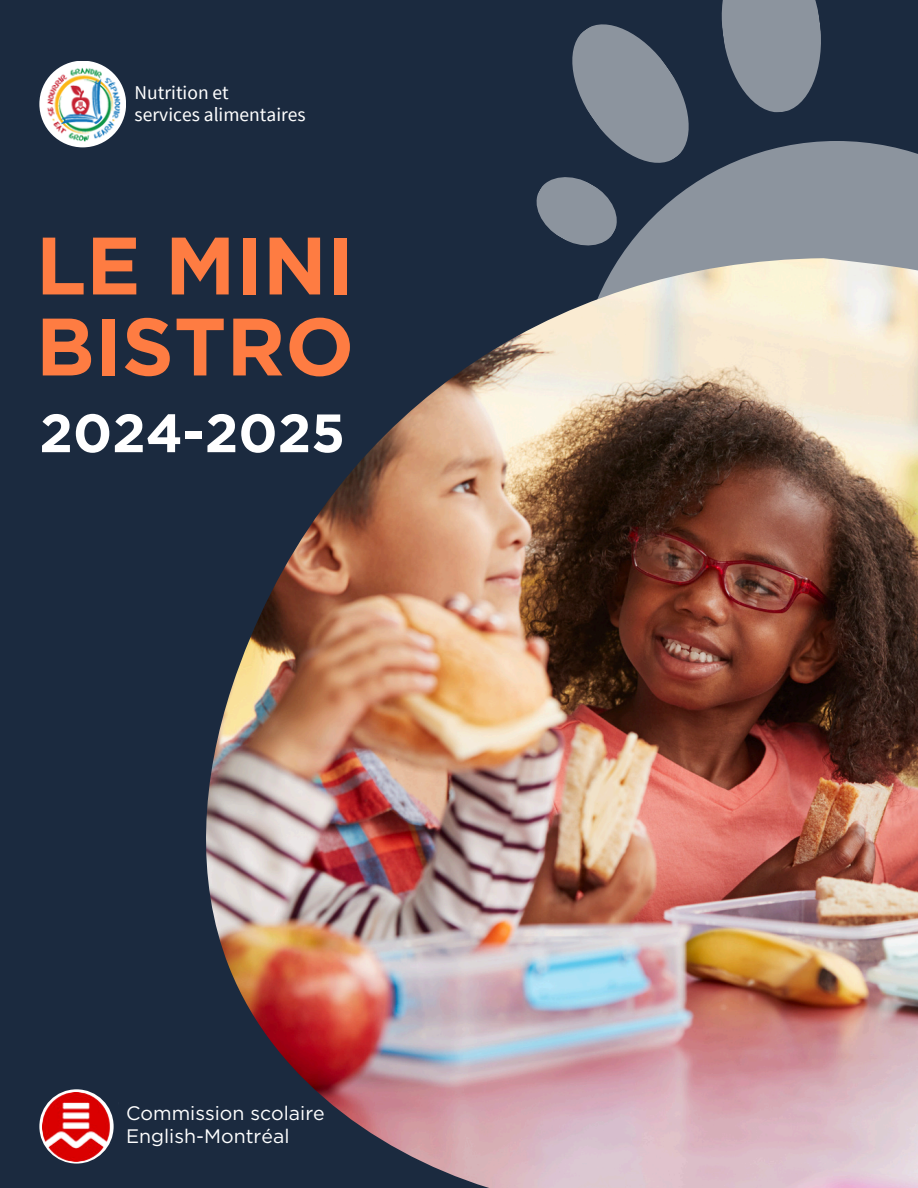
<style>
.page{position:relative;width:918px;height:1188px;background:#1b2a3f}
.page>*{position:absolute;margin:0;border:0;box-sizing:border-box;transform-origin:0 0}
.t1{font:700 81.15px/81px "Gotham";color:#fe7c42}
.t2{font:700 53.85px "Gotham";color:#fff}
.t3{font:19.5px/22.5px "Gotham";color:#fff}
.t4{font:19.5px "Source Sans Pro";color:#fff}
</style>
<div class="page">
<svg style="left:619px;top:141px;width:299px;height:117px;background:#828a95"></svg>
<svg style="left:536px;top:24px;width:160px;height:226px"></svg>
<svg style="left:721px;top:0;width:100px;height:113px"></svg>
<div style="left:39px;top:61px;width:87px;height:86px;background:#fff;border-radius:50%"></div>
<img style="left:45px;top:66px;width:75px;height:75px">
<img style="left:206px;top:258px;width:712px;height:930px">
<svg style="left:39px;top:1089px;width:75px;height:75px"></svg>
<img style="left:43px;top:1093px;width:71px;height:68px">
<p class="t4" style="left:135px;top:80px;width:96px">Nutrition et</p>
<p class="t4" style="left:135px;top:102px;width:173px">services alimentaires</p>
<p class="t1" style="left:36px;top:225px;width:320px">LE MINI<br>BISTRO</p>
<h1 class="t2" style="left:39px;top:400px;width:307px">2024-2025</h1>
<h2 class="t3" style="left:126px;top:1102px;width:200px">Commission scolaire<br>English-Montréal</h2>
</div>
